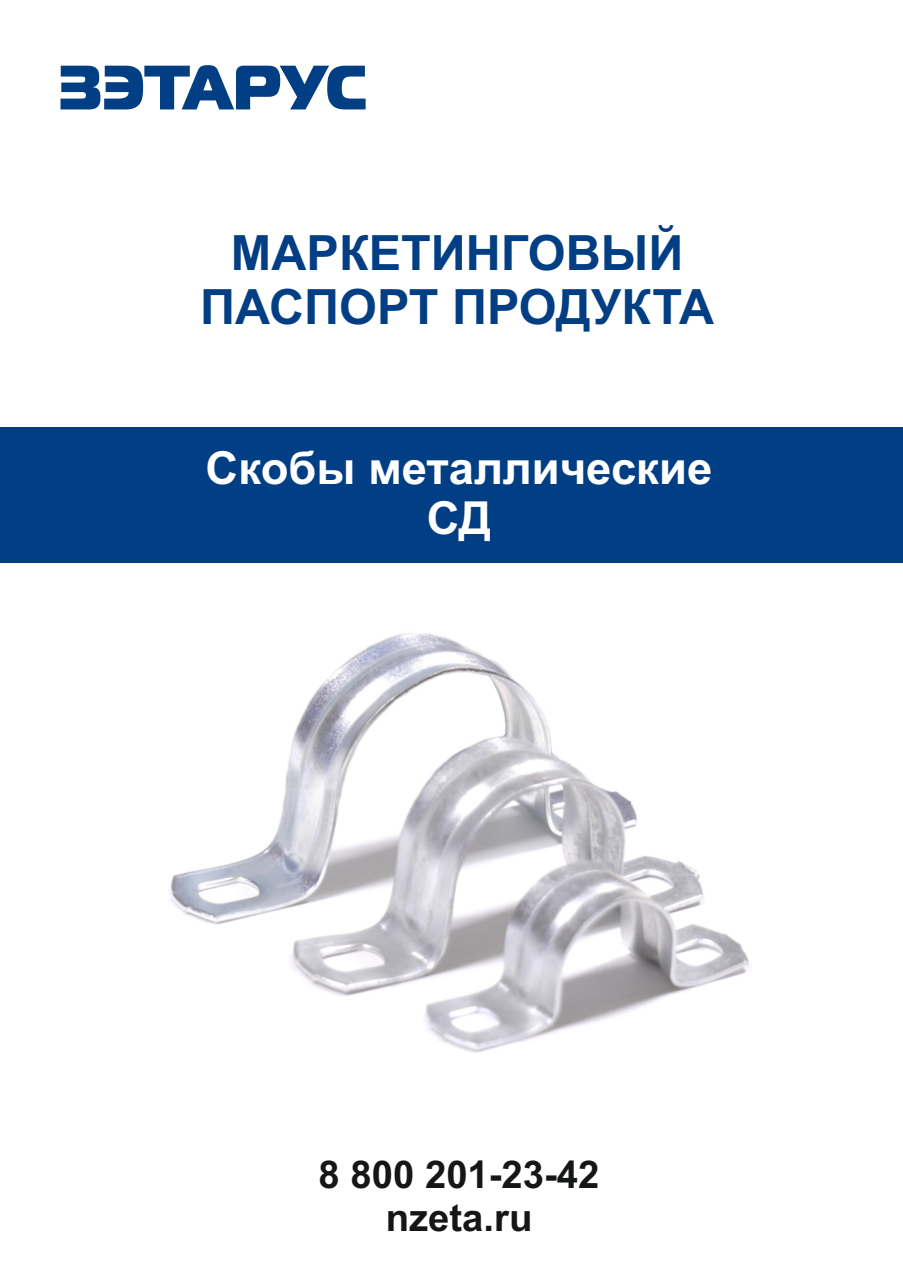
<style>
.page{position:relative;width:903px;height:1275px;background:#fff}
.page>*{position:absolute;margin:0;border:0;box-sizing:border-box;transform-origin:0 0}
.t1{font:700 48.65px/54.2px "Arial";color:#013e83;text-align:center}
.t2{font:700 45.5px/50.8px "Arial";color:#fff;text-align:center}
.t3{font:700 38.32px/42.7px "Arial";color:#151616;text-align:center}
</style>
<div class="page">
<svg style="left:60px;top:65px;width:306px;height:45px"></svg>
<div style="left:0;top:427px;width:903px;height:135px;background:#013e83"></div>
<img style="left:170px;top:633px;width:580px;height:420px">
<p class="t1" style="left:200px;top:230px;width:515px">МАРКЕТИНГОВЫЙ<br>ПАСПОРТ ПРОДУКТА</p>
<p class="t2" style="left:206px;top:446px;width:508px">Скобы металлические<br>СД</p>
<p class="t3" style="left:319px;top:1157px;width:282px">8 800 201-23-42 nzeta.ru</p>
</div>
